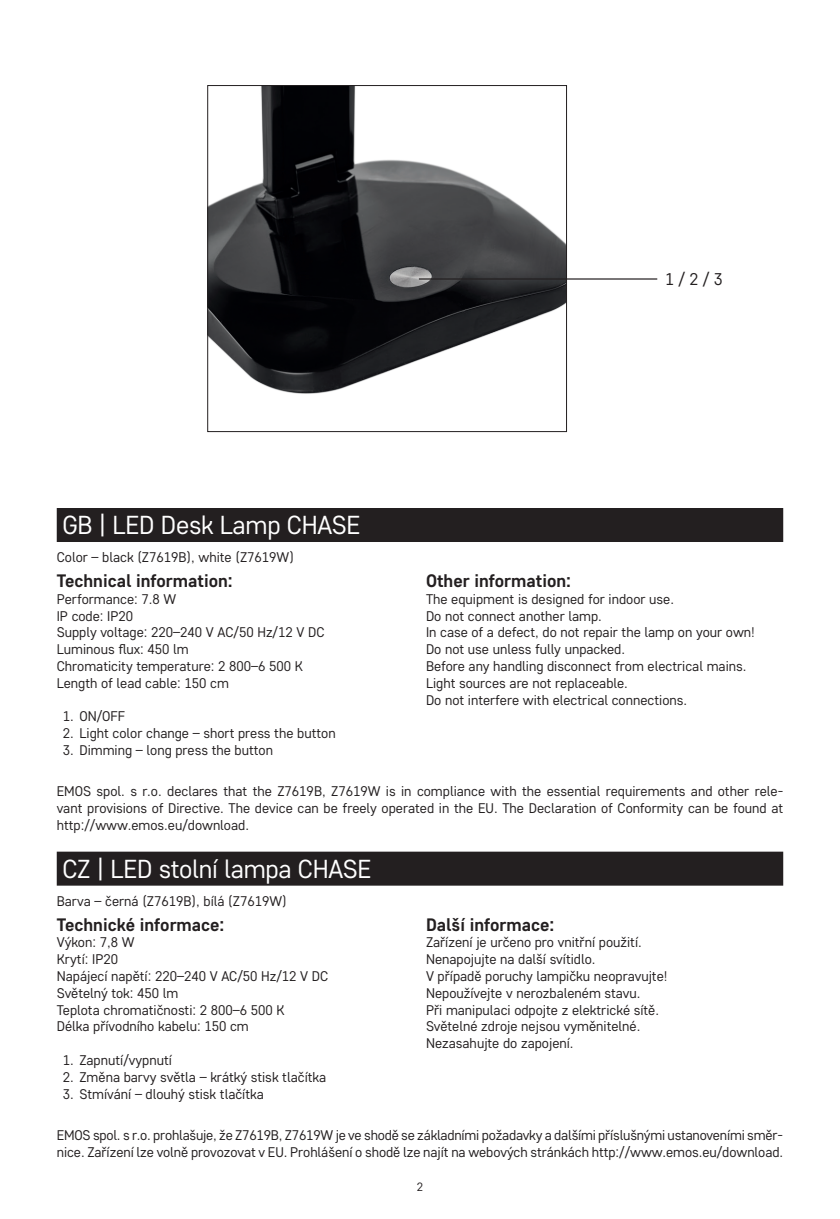
<style>
.page{position:relative;width:840px;height:1219px;background:#fff}
.page>*{position:absolute;margin:0;border:0;box-sizing:border-box;transform-origin:0 0}
.t1{font:26px "Core Sans D35";letter-spacing:-.01em;color:#fff}
.t2{font:700 18px "Core Sans D55";color:#231f20}
.t3{font:17px "Core Sans D35";color:#231f20}
.t4{font:14px/16.8px "Core Sans D35";color:#231f20}
.t5{font:12px "Core Sans D35";color:#231f20}
</style>
<div class="page">
<img style="left:209px;top:87px;width:355px;height:307px">
<div style="left:207px;top:85px;width:359px;height:347px;border:1px solid #231f20"></div>
<hr style="left:418px;top:278px;width:239px;height:2px;background:#231f20">
<div style="left:57px;top:508px;width:725px;height:34px;background:#231f20"></div>
<div style="left:57px;top:852px;width:725px;height:34px;background:#231f20"></div>
<p class="t3" style="left:664px;top:268px;width:59px">1 / 2 / 3</p>
<h1 class="t1" style="left:62px;top:508px;width:299px">GB | LED Desk Lamp CHASE</h1>
<p class="t4" style="left:57px;top:549px;width:238px">Color – black (Z7619B), white (Z7619W)</p>
<p class="t2" style="left:57px;top:569px;width:177px">Technical information:</p>
<p class="t4" style="left:57px;top:590px;width:269px">Performance: 7.8 W<br>IP code: IP20<br>Supply voltage: 220–240 V AC/50 Hz/12 V DC<br>Luminous flux: 450 lm<br>Chromaticity temperature: 2 800–6 500 K<br>Length of lead cable: 150 cm</p>
<p class="t4" style="left:63px;top:708px;width:64px">1. ON/OFF</p>
<p class="t4" style="left:63px;top:724px;width:274px">2. Light color change – short press the button</p>
<p class="t4" style="left:63px;top:741px;width:212px">3. Dimming – long press the button</p>
<p class="t2" style="left:426px;top:569px;width:146px">Other information:</p>
<p class="t4" style="left:426px;top:590px;width:330px">The equipment is designed for indoor use.<br>Do not connect another lamp.<br>In case of a defect, do not repair the lamp on your own!<br>Do not use unless fully unpacked.<br>Before any handling disconnect from electrical mains.<br>Light sources are not replaceable.<br>Do not interfere with electrical connections.</p>
<p class="t4" style="left:57px;top:782px;width:727px;text-align:justify">EMOS spol. s r.o. declares that the Z7619B, Z7619W is in compliance with the essential requirements and other rele&shy;vant provisions of Directive. The device can be freely operated in the EU. The Declaration of Conformity can be found at http://www.emos.eu/download.</p>
<h1 class="t1" style="left:62px;top:852px;width:310px">CZ | LED stolní lampa CHASE</h1>
<p class="t4" style="left:57px;top:892px;width:231px">Barva – černá (Z7619B), bílá (Z7619W)</p>
<p class="t2" style="left:57px;top:912px;width:169px">Technické informace:</p>
<p class="t4" style="left:57px;top:934px;width:273px">Výkon: 7,8 W<br>Krytí: IP20<br>Napájecí napětí: 220–240 V AC/50 Hz/12 V DC<br>Světelný tok: 450 lm<br>Teplota chromatičnosti: 2 800–6 500 K<br>Délka přívodního kabelu: 150 cm</p>
<p class="t4" style="left:63px;top:1051px;width:111px">1. Zapnutí/vypnutí</p>
<p class="t4" style="left:63px;top:1068px;width:265px">2. Změna barvy světla – krátký stisk tlačítka</p>
<p class="t4" style="left:63px;top:1085px;width:202px">3. Stmívání – dlouhý stisk tlačítka</p>
<p class="t2" style="left:426px;top:912px;width:130px">Další informace:</p>
<p class="t4" style="left:426px;top:934px;width:243px">Zařízení je určeno pro vnitřní použití.<br>Nenapojujte na další svítidlo.<br>V případě poruchy lampičku neopravujte!<br>Nepoužívejte v nerozbaleném stavu.<br>Při manipulaci odpojte z elektrické sítě.<br>Světelné zdroje nejsou vyměnitelné.<br>Nezasahujte do zapojení.</p>
<p class="t4" style="left:57px;top:1126px;width:727px">EMOS spol. s r.o. prohlašuje, že Z7619B, Z7619W je ve shodě se základními požadavky a dalšími příslušnými ustanoveními směr&shy;nice. Zařízení lze volně provozovat v EU. Prohlášení o shodě lze najít na webových stránkách http://www.emos.eu/download.</p>
<p class="t5" style="left:416px;top:1179px;width:8px">2</p>
</div>
